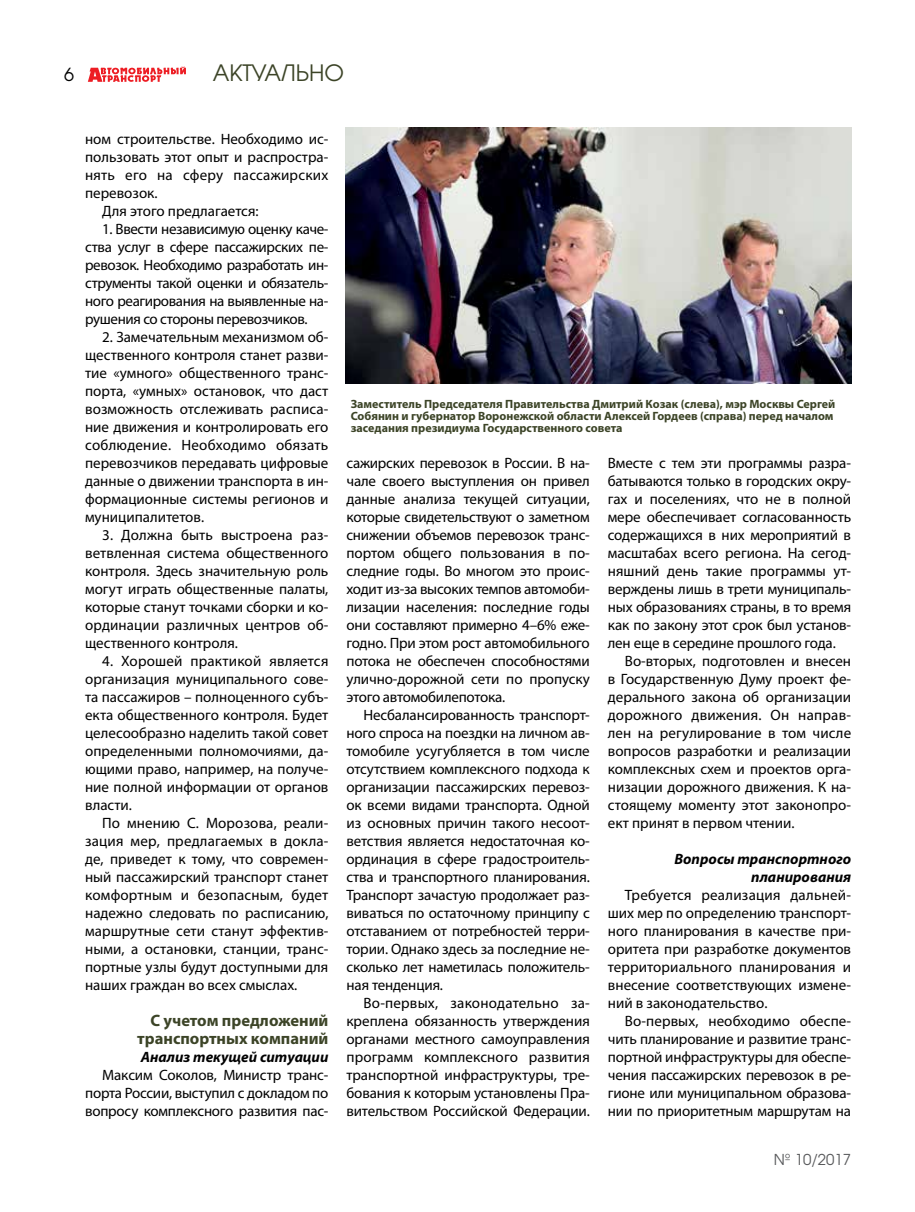
<style>
.page{position:relative;width:915px;height:1212px;background:#fff}
.page>*{position:absolute;margin:0;border:0;box-sizing:border-box;transform-origin:0 0}
.t1{font:22.5px "AG Avalanche C";color:#3c4427}
.t2{font:18px "AG Avalanche C";color:#000}
.t3{font:700 16.5px/18px "Myriad Pro";color:#3c4427;text-align:right}
.t4{font:15px/18px "Myriad Pro";letter-spacing:-.005em;color:#000;text-align:justify}
.t5{font:italic 700 15px/18px "Myriad Pro";color:#000;text-align:right}
.t6{font:15px "Myriad Pro";letter-spacing:.015em;color:#000}
.t7{font:15px "AG Avalanche C";color:#58595b}
.t8{font:700 12px/12px "Myriad Pro";color:#3c4427}
</style>
<div class="page">
<svg style="left:88px;top:66px;width:98px;height:16px"></svg>
<img style="left:345px;top:128px;width:505px;height:256px">
<p class="t2" style="left:64px;top:63px;width:11px">6</p>
<h1 class="t1" style="left:213px;top:59px;width:133px">АКТУАЛЬНО</h1>
<p class="t4" style="left:85px;top:130px;width:245px">ном строительстве. Необходимо ис-</p>
<p class="t4" style="left:85px;top:148px;width:245px">пользовать этот опыт и распростра-</p>
<p class="t6" style="left:85px;top:166px;width:245px">нять его на сферу пассажирских</p>
<p class="t4" style="left:85px;top:184px;width:74px">перевозок.</p>
<p class="t4" style="left:102px;top:202px;width:158px">Для этого предлагается:</p>
<p class="t4" style="left:85px;top:220px;width:245px;text-indent:17px">1. Ввести независимую оценку каче&shy;ства услуг в сфере пассажирских пе&shy;ревозок. Необходимо разработать ин&shy;струменты такой оценки и обязатель&shy;ного реагирования на выявленные на&shy;рушения со стороны перевозчиков.</p>
<p class="t4" style="left:85px;top:328px;width:245px;text-indent:17px">2. Замечательным механизмом об&shy;щественного контроля станет разви&shy;тие «умного» общественного транс&shy;порта, «умных» остановок, что даст возможность отслеживать расписа&shy;ние движения и контролировать его соблюдение. Необходимо обязать перевозчиков передавать цифровые данные о движении транспорта в ин&shy;формационные системы регионов и муниципалитетов.</p>
<p class="t4" style="left:85px;top:526px;width:245px;text-indent:17px">3. Должна быть выстроена раз&shy;ветвленная система общественного контроля. Здесь значительную роль могут играть общественные палаты, которые станут точками сборки и ко&shy;ординации различных центров об&shy;щественного контроля.</p>
<p class="t4" style="left:85px;top:652px;width:245px;text-indent:17px">4. Хорошей практикой является организация муниципального сове&shy;та пассажиров – полноценного субъ&shy;екта общественного контроля. Будет целесообразно наделить такой совет определенными полномочиями, да&shy;ющими право, например, на получе&shy;ние полной информации от органов власти.</p>
<p class="t4" style="left:85px;top:814px;width:245px;text-indent:17px">По мнению С. Морозова, реали&shy;зация мер, предлагаемых в докла&shy;де, приведет к тому, что современ&shy;ный пассажирский транспорт станет комфортным и безопасным, будет надежно следовать по расписанию, маршрутные сети станут эффектив&shy;ными, а остановки, станции, транс&shy;портные узлы будут доступными для наших граждан во всех смыслах.</p>
<p class="t3" style="left:137px;top:1011px;width:193px">С учетом предложений транспортных компаний</p>
<p class="t5" style="left:141px;top:1047px;width:189px">Анализ текущей ситуации</p>
<p class="t4" style="left:85px;top:1066px;width:245px;text-indent:17px">Максим Соколов, Министр транс&shy;порта России, выступил с докладом по вопросу комплексного развития пас-</p>
<p class="t8" style="left:350px;top:398px;width:486px">Заместитель Председателя Правительства Дмитрий Козак (слева), мэр Москвы Сергей<br>Собянин и губернатор Воронежской области Алексей Гордеев (справа) перед началом заседания президиума Государственного совета</p>
<p class="t4" style="left:346px;top:454px;width:245px">сажирских перевозок в России. В на&shy;чале своего выступления он привел данные анализа текущей ситуации, которые свидетельствуют о заметном снижении объемов перевозок транс&shy;портом общего пользования в по&shy;следние годы. Во многом это проис&shy;ходит из-за высоких темпов автомоби&shy;лизации населения: последние годы они составляют примерно 4–6% еже&shy;годно. При этом рост автомобильного потока не обеспечен способностями улично-дорожной сети по пропуску этого автомобилепотока.</p>
<p class="t4" style="left:346px;top:706px;width:245px;text-indent:17px">Несбалансированность транспорт&shy;ного спроса на поездки на личном ав&shy;томобиле усугубляется в том числе отсутствием комплексного подхода к организации пассажирских перевоз&shy;ок всеми видами транспорта. Одной из основных причин такого несоот&shy;ветствия является недостаточная ко&shy;ординация в сфере градостроитель&shy;ства и транспортного планирования.<br>Транспорт зачастую продолжает раз&shy;виваться по остаточному принципу с отставанием от потребностей терри&shy;тории. Однако здесь за последние не&shy;сколько лет наметилась положитель&shy;ная тенденция.</p>
<p class="t4" style="left:346px;top:994px;width:245px;text-indent:17px">Во-первых, законодательно за&shy;креплена обязанность утверждения органами местного самоуправления программ комплексного развития транспортной инфраструктуры, тре&shy;бования к которым установлены Пра&shy;вительством Российской Федерации.</p>
<p class="t4" style="left:607px;top:454px;width:245px">Вместе с тем эти программы разра&shy;батываются только в городских окру&shy;гах и поселениях, что не в полной мере обеспечивает согласованность содержащихся в них мероприятий в масштабах всего региона. На сегод&shy;няшний день такие программы ут&shy;верждены лишь в трети муниципаль&shy;ных образованиях страны, в то время как по закону этот срок был установ&shy;лен еще в середине прошлого года.</p>
<p class="t4" style="left:607px;top:652px;width:245px;text-indent:17px">Во-вторых, подготовлен и внесен в Государственную Думу проект фе&shy;дерального закона об организации дорожного движения. Он направ&shy;лен на регулирование в том числе вопросов разработки и реализации комплексных схем и проектов орга&shy;низации дорожного движения. К на&shy;стоящему моменту этот законопро&shy;ект принят в первом чтении.</p>
<p class="t5" style="left:674px;top:849px;width:178px">Вопросы транспортного планирования</p>
<p class="t4" style="left:607px;top:886px;width:245px;text-indent:17px">Требуется реализация дальней&shy;ших мер по определению транспорт&shy;ного планирования в качестве при&shy;оритета при разработке документов территориального планирования и внесение соответствующих измене&shy;ний в законодательство.</p>
<p class="t4" style="left:607px;top:1012px;width:245px;text-indent:17px">Во-первых, необходимо обеспе&shy;чить планирование и развитие транс&shy;портной инфраструктуры для обеспе&shy;чения пассажирских перевозок в ре&shy;гионе или муниципальном образова&shy;нии по приоритетным маршрутам на</p>
<p class="t7" style="left:773px;top:1150px;width:79px">№ 10/2017</p>
</div>
